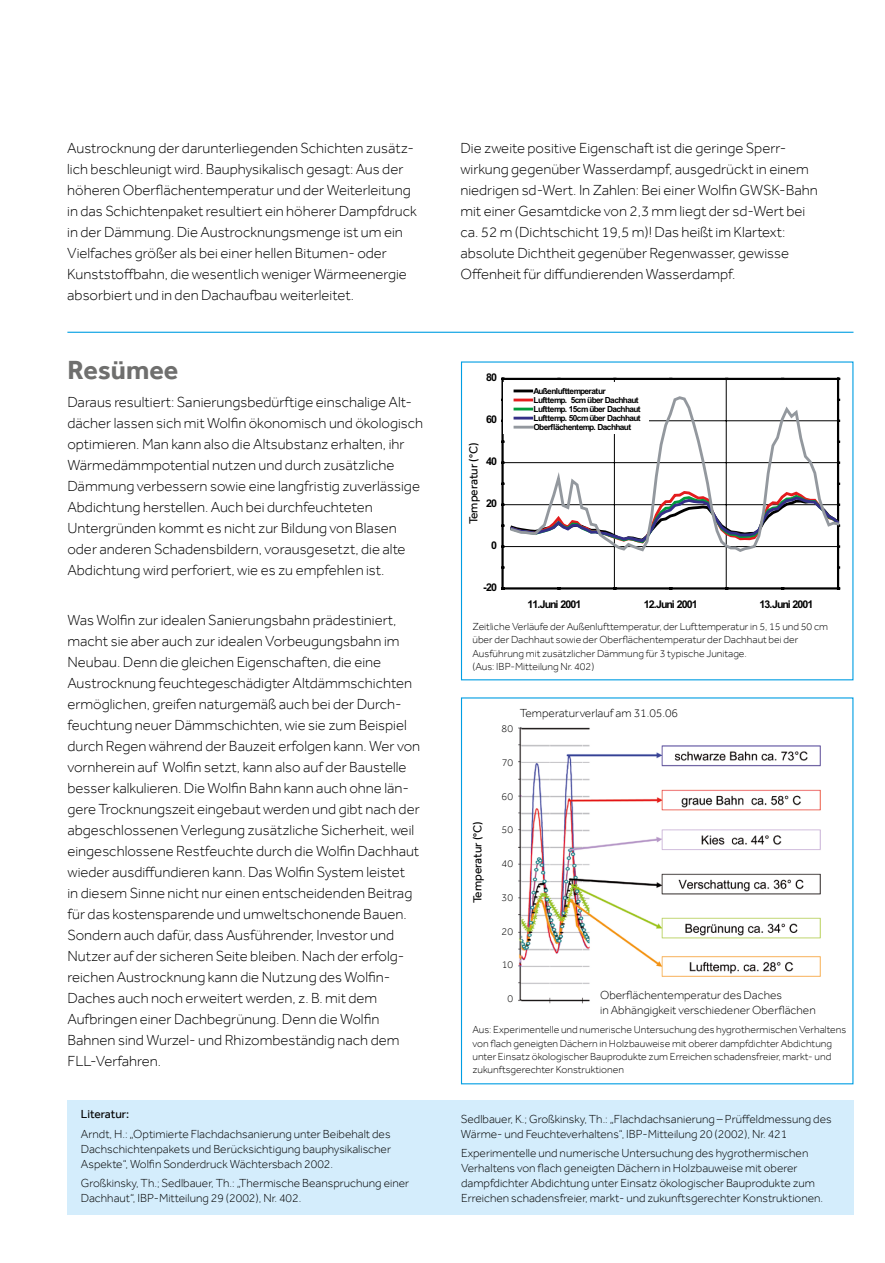
<style>
.page{position:relative;width:885px;height:1263px;background:#fff}
.page>*{position:absolute;margin:0;border:0;box-sizing:border-box;transform-origin:0 0}
.t1{font:700 27px "Effra";color:#6f6f6e}
.t2{font:300 15px/21px "Effra";color:#000}
.t3{font:300 12px/15px "Effra";color:#000}
.t4{font:12px "Effra";color:#000}
.t5{font:700 10.65px "Arial";letter-spacing:-.09em;color:#000}
.t6{font:10.65px "Arial";letter-spacing:-.08em;color:#000}
.t7{font:300 10.5px/13.2px "Effra";color:#000}
.t8{font:700 8.4px/9px "Arial";letter-spacing:-.065em;color:#000}
</style>
<div class="page">
<hr style="left:67px;top:332px;width:786px;height:1px;background:#009ee3">
<img style="left:518px;top:727px;width:303px;height:277px">
<div style="left:67px;top:1100px;width:786px;height:114px;background:#d4edfc"></div>
<hr style="left:614px;top:379px;width:1px;height:209px;background:#000">
<hr style="left:725px;top:379px;width:1px;height:209px;background:#000">
<hr style="left:502px;top:462px;width:336px;height:1px;background:#000">
<hr style="left:502px;top:587px;width:336px;height:2px;background:#000">
<hr style="left:501px;top:379px;width:2px;height:209px;background:#000">
<hr style="left:502px;top:378px;width:336px;height:2px;background:#000">
<hr style="left:836px;top:379px;width:3px;height:209px;background:#000">
<svg style="left:508px;top:395px;width:330px;height:159px"></svg>
<div style="left:503px;top:382px;width:146px;height:52px;background:#fff"></div>
<svg style="left:515px;top:390px;width:16px;height:2px"></svg>
<svg style="left:515px;top:399px;width:16px;height:2px"></svg>
<svg style="left:515px;top:408px;width:16px;height:2px"></svg>
<svg style="left:515px;top:417px;width:16px;height:2px"></svg>
<hr style="left:515px;top:426px;width:16px;height:3px;background:#93989e">
<p class="t2" style="left:67px;top:137px;width:351px">Austrocknung der darunterliegenden Schichten zusätz&shy;lich beschleunigt wird. Bauphysikalisch gesagt: Aus der höheren Ober-flächentem-peratur und der Weiterleitung in das Schichtenpaket resultiert ein höherer Dampfdruck in der Dämmung. Die Austrocknungsmenge ist um ein Vielfaches größer als bei einer hellen Bitumen- oder Kunststoffbahn, die wesentlich weniger Wärmeenergie absorbiert und in den Dachaufbau weiterleitet.</p>
<p class="t2" style="left:460px;top:137px;width:359px">Die zweite positive Eigenschaft ist die geringe Sperr&shy;wirkung gegenüber Wasserdampf, ausgedrückt in einem niedrigen sd-Wert. In Zahlen: Bei einer Wolfin GWSK-Bahn mit einer Gesamtdicke von 2,3 mm liegt der sd-Wert bei ca. 52 m (Dichtschicht 19,5 m)! Das heißt im Klartext: absolute Dichtheit gegenüber Regenwasser, gewisse Offenheit für diffundierenden Wasserdampf.</p>
<h1 class="t1" style="left:67px;top:354px;width:112px">Resümee</h1>
<p class="t2" style="left:67px;top:391px;width:357px">Daraus resultiert: Sanierungsbedürftige einschalige Alt&shy;dächer lassen sich mit Wolfin ökonomisch und ökologisch optimieren. Man kann also die Altsubstanz erhalten, ihr Wärmedämmpotential nutzen und durch zusätzliche Dämmung verbessern sowie eine langfristig zuverlässige Abdichtung herstellen. Auch bei durchfeuchteten Untergründen kommt es nicht zur Bildung von Blasen oder anderen Schadensbildern, vorausgesetzt, die alte Abdichtung wird perforiert, wie es zu empfehlen ist.</p>
<p class="t2" style="left:67px;top:610px;width:354px">Was Wolfin zur idealen Sanierungsbahn prädestiniert, macht sie aber auch zur idealen Vorbeugungsbahn im Neubau. Denn die gleichen Eigenschaften, die eine Austrocknung feuchtegeschädigter Altdämmschichten ermöglichen, greifen naturgemäß auch bei der Durch&shy;feuchtung neuer Dämmschichten, wie sie zum Beispiel durch Regen während der Bauzeit erfolgen kann. Wer von vorn-herein auf Wolfin setzt, kann also auf der Baustelle besser kalkulieren. Die Wolfin Bahn kann auch ohne län&shy;gere Trocknungszeit eingebaut werden und gibt nach der abgeschlossenen Verlegung zusätzliche Sicherheit, weil eingeschlossene Restfeuchte durch die Wolfin Dachhaut wieder ausdiffundieren kann. Das Wolfin System leistet<br>in diesem Sinne nicht nur einen entscheidenden Beitrag für das kostensparende und umweltschonende Bauen.<br>Sondern auch dafür, dass Ausführender, Investor und Nutzer auf der sicheren Seite bleiben. Nach der erfolg&shy;reichen Austrocknung kann die Nutzung des Wolfin-Daches auch noch erweitert werden, z. B. mit dem Aufbringen einer Dachbegrünung. Denn die Wolfin Bahnen sind Wurzel- und Rhizombeständig nach dem FLL-Verfahren.</p>
<p class="t4" style="left:81px;top:1107px;width:50px">Literatur:</p>
<p class="t3" style="left:81px;top:1126px;width:312px;text-align:justify">Arndt, H.: „Optimierte Flachdachsanierung unter Beibehalt des Dachschichtenpakets und Berücksichtigung bauphysikalischer Aspekte“, Wolfin Sonderdruck Wächtersbach 2002.</p>
<p class="t3" style="left:81px;top:1175px;width:330px">Großkinsky, Th.; Sedlbauer, Th.: „Thermische Beanspruchung einer<br>Dachhaut“, IBP-Mitteilung 29 (2002), Nr. 402.</p>
<p class="t5" style="left:486px;top:370px;width:12px">80</p>
<p class="t5" style="left:486px;top:412px;width:12px">60</p>
<p class="t4" style="left:466px;top:524px;width:83px;rotate:-90deg">Temperatur (°C)</p>
<p class="t5" style="left:486px;top:454px;width:12px">40</p>
<p class="t6" style="left:464px;top:532px;width:67px;rotate:-90deg">Temperatur [°C]</p>
<p class="t5" style="left:486px;top:496px;width:12px">20</p>
<p class="t5" style="left:491px;top:538px;width:7px">0</p>
<p class="t5" style="left:483px;top:580px;width:15px">-20</p>
<p class="t8" style="left:533px;top:386px;width:109px">Außenlufttemperatur<br>Lufttemp. 5cm über Dachhaut<br>Lufttemp. 15cm über Dachhaut<br>Lufttemp. 50cm über Dachhaut<br>Oberflächentemp. Dachhaut</p>
<p class="t5" style="left:527px;top:598px;width:55px">11.Juni 2001</p>
<p class="t5" style="left:643px;top:598px;width:55px">12.Juni 2001</p>
<p class="t5" style="left:759px;top:597px;width:55px">13.Juni 2001</p>
<p class="t7" style="left:472px;top:620px;width:357px">Zeitliche Verläufe der Außenlufttemperatur, der Lufttemperatur in 5, 15 und 50 cm über der Dachhaut sowie der Oberflächentemperatur der Dachhaut bei der Ausführung mit zusätzlicher Dämmung für 3 typische Junitage.<br>(Aus: IBP-Mitteilung Nr. 402)</p>
<p class="t4" style="left:470px;top:903px;width:83px;rotate:-90deg">Temperatur (°C)</p>
<p class="t3" style="left:520px;top:706px;width:160px">Temperaturverlauf am 31.05.06</p>
<p class="t7" style="left:501px;top:722px;width:13px">80</p>
<p class="t7" style="left:501px;top:755px;width:13px">70</p>
<p class="t7" style="left:501px;top:789px;width:13px">60</p>
<p class="t7" style="left:501px;top:823px;width:13px">50</p>
<p class="t7" style="left:501px;top:857px;width:13px">40</p>
<p class="t7" style="left:501px;top:890px;width:13px">30</p>
<p class="t7" style="left:501px;top:924px;width:13px">20</p>
<p class="t7" style="left:502px;top:958px;width:13px">10</p>
<p class="t7" style="left:507px;top:992px;width:7px">0</p>
<p class="t3" style="left:600px;top:987px;width:217px">Oberflächentemperatur des Daches<br>in Abhängigkeit verschiedener Oberflächen</p>
<p class="t7" style="left:472px;top:1023px;width:375px">Aus: Experimentelle und numerische Untersuchung des hygrothermischen Verhaltens von flach geneigten Dächern in Holzbauweise mit oberer dampfdichter Abdichtung unter Einsatz ökologischer Bauprodukte zum Erreichen schadensfreier, markt- und zukunftsgerechter Konstruktionen</p>
<p class="t3" style="left:461px;top:1111px;width:372px">Sedlbauer, K.; Großkinsky, Th.: „Flachdachsanierung – Prüffeldmessung des<br>Wärme- und Feuchteverhaltens“, IBP-Mitteilung 20 (2002), Nr. 421</p>
<p class="t3" style="left:461px;top:1145px;width:364px">Experimentelle und numerische Untersuchung des hygrothermischen Verhaltens von flach geneigten Dächern in Holzbauweise mit oberer dampfdichter Abdichtung unter Einsatz ökologischer Bauprodukte zum Erreichen schadensfreier, markt- und zukunftsgerechter Konstruktionen.</p>
</div>
